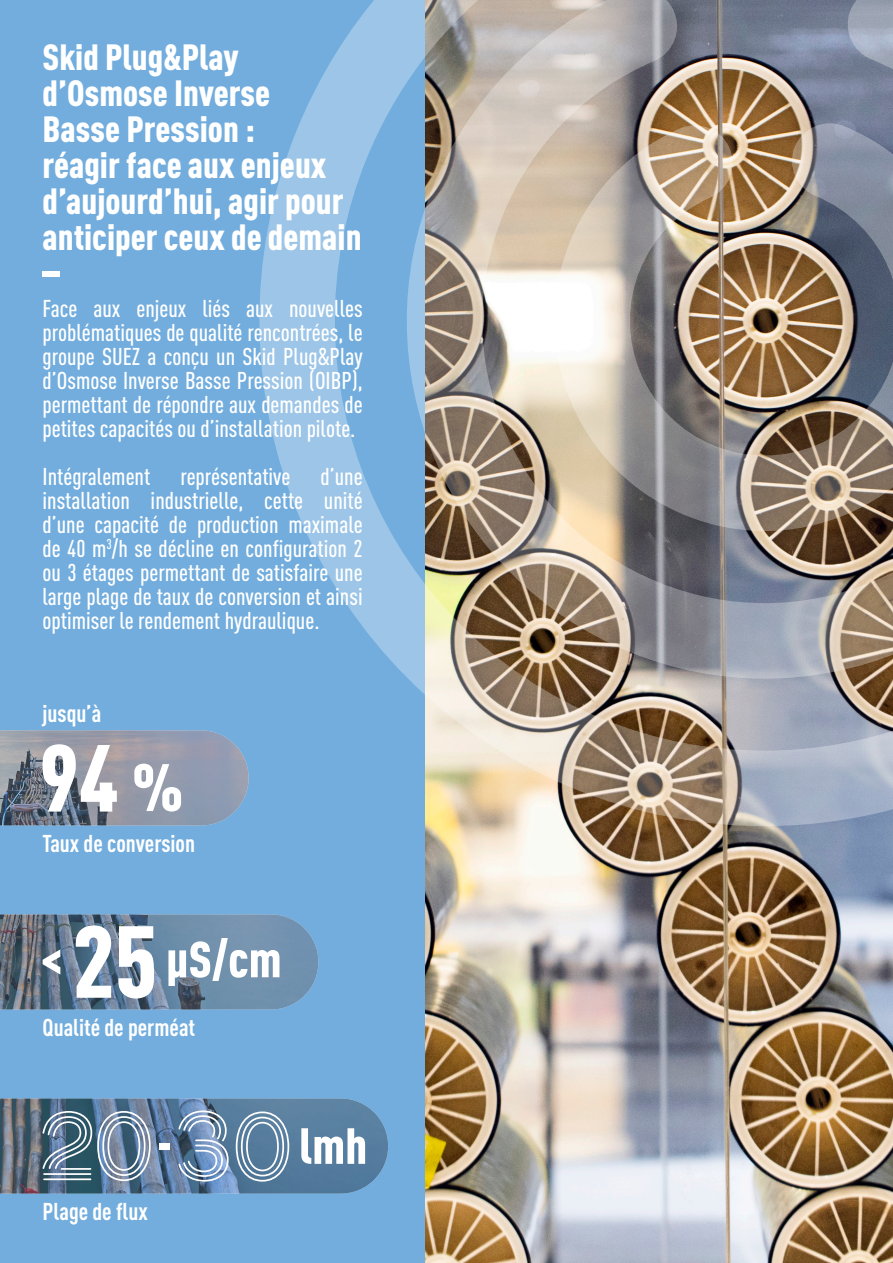
<style>
.page{position:relative;width:893px;height:1263px;background:#72addd}
.page>*{position:absolute;margin:0;border:0;box-sizing:border-box;transform-origin:0 0}
.titre_partie{font:900 condensed 36px/36px "DIN Pro";color:#fff}
.chapô_justifié{font:500 condensed 24px/24px "DIN Pro";color:#fff;text-align:justify}
.texte_chiffres_clés{font:700 condensed 24px "DIN Pro";color:#fff}
</style>
<div class="page">
<img style="left:0;top:730px;width:388px;height:463px">
<img style="left:425px;top:826px;width:468px;height:437px">
<img style="left:258px;top:0;width:635px;height:826px">
<div style="left:43px;top:271px;width:17px;height:6px;background:#fff"></div>
<div style="left:159px;top:1143px;width:11px;height:6px;background:#fff"></div>
<svg style="left:301px;top:1128px;width:64px;height:36px;background:#b2c4d3"></svg>
<svg style="left:42px;top:1111px;width:109px;height:70px;background:#728a9e"></svg>
<svg style="left:178px;top:1110px;width:111px;height:71px;background:#7a97b3"></svg>
<svg style="left:43px;top:744px;width:74px;height:67px;background:#c3c4ca"></svg>
<svg style="left:134px;top:763px;width:47px;height:48px;background:#c3c6cf"></svg>
<svg style="left:43px;top:949px;width:17px;height:25px"></svg>
<svg style="left:76px;top:925px;width:78px;height:73px;background:#bbc5d0"></svg>
<svg style="left:168px;top:938px;width:111px;height:48px;background:#a7b9ca"></svg>
<p class="titre_partie" style="left:43px;top:36px;width:321px">Skid Plug&amp;Play d’Osmose Inverse<br>Basse Pression :<br>réagir face aux enjeux d’aujourd’hui, agir pour anticiper ceux de demain</p>
<p class="chapô_justifié" style="left:43px;top:294px;width:322px">Face aux enjeux liés aux nouvelles problématiques de qualité rencontrées, le groupe SUEZ a conçu un Skid Plug&amp;Play d’Osmose Inverse Basse Pression (OIBP), permettant de répondre aux demandes de petites capacités ou d’installation pilote.</p>
<p class="chapô_justifié" style="left:43px;top:462px;width:109px">Intégralement</p>
<p class="chapô_justifié" style="left:180px;top:462px;width:112px">représentative</p>
<p class="chapô_justifié" style="left:43px;top:462px;width:322px;text-indent:278px">d’une installation industrielle, cette unité d’une capacité de production maximale de 40 m<sup>3</sup>/h se décline en configuration 2 ou 3 étages permettant de satisfaire une large plage de taux de conversion et ainsi optimiser le rendement hydraulique.</p>
<p class="texte_chiffres_clés" style="left:43px;top:695px;width:60px">jusqu’à</p>
<p class="texte_chiffres_clés" style="left:43px;top:826px;width:154px">Taux de conversion</p>
<p class="texte_chiffres_clés" style="left:43px;top:1010px;width:154px">Qualité de perméat</p>
<p class="texte_chiffres_clés" style="left:43px;top:1194px;width:107px">Plage de flux</p>
</div>
